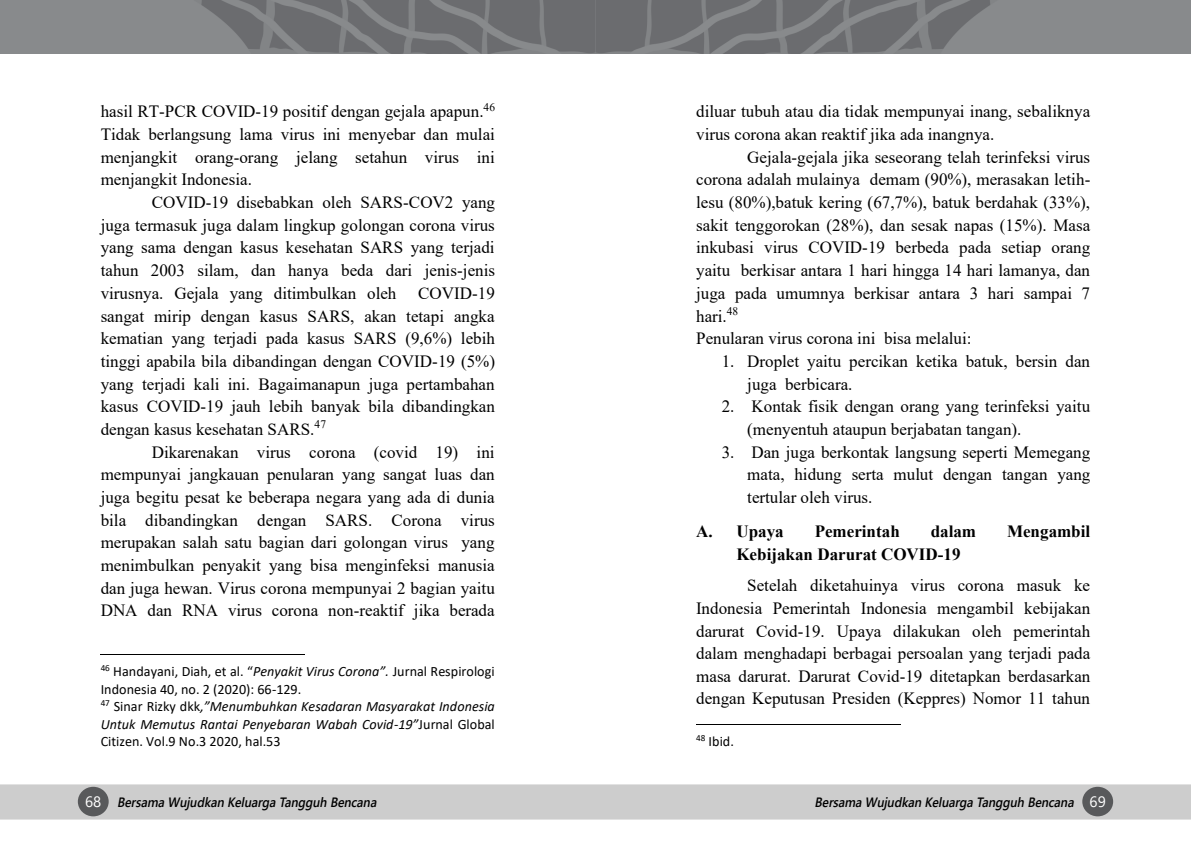
<style>
.page{position:relative;width:1191px;height:851px;background:#fff}
.page>*{position:absolute;margin:0;border:0;box-sizing:border-box;transform-origin:0 0}
.t1{font:17.1px/22.6px "Times New Roman";color:#000;text-align:justify}
.t2{font:700 17.1px "Times New Roman";color:#000}
.t3{font:14.25px/17.4px "Calibri";color:#000}
.t4{font:italic 600 13.5px "Segoe UI";color:#000;scale:.9 1}
.s1{font-style:italic}
.s2{font-weight:400;font-style:normal;font-size:15px;color:#fff}
</style>
<div class="page">
<div style="left:1px;top:785px;width:1189px;height:33px;background:#cdcdcd"></div>
<div style="left:78px;top:786px;width:31px;height:30px;background:#58595b;border-radius:50%"></div>
<div style="left:1082px;top:786px;width:31px;height:30px;background:#58595b;border-radius:50%"></div>
<img style="left:0;top:0;width:1191px;height:54px">
<hr style="left:101px;top:654px;width:204px;height:1px;background:#000">
<hr style="left:696px;top:724px;width:204px;height:1px;background:#000">
<p class="t1" style="left:101px;top:100px;width:396px">hasil RT-PCR COVID-19 positif dengan gejala apapun.<sup>46<br></sup>Tidak berlangsung lama virus ini menyebar dan mulai menjangkit orang-orang jelang setahun virus ini menjangkit Indonesia.</p>
<p class="t1" style="left:101px;top:190px;width:396px;text-indent:51px">COVID-19 disebabkan oleh SARS-COV2 yang juga termasuk juga dalam lingkup golongan corona virus yang sama dengan kasus kesehatan SARS yang terjadi tahun 2003 silam, dan hanya beda dari jenis-jenis virusnya. Gejala yang ditimbulkan oleh</p>
<p class="t1" style="left:101px;top:281px;width:396px;text-indent:317px">COVID-19 sangat mirip dengan kasus SARS, akan tetapi angka kematian yang terjadi pada kasus SARS (9,6%) lebih tinggi apabila bila dibandingan dengan COVID-19 (5%) yang terjadi kali ini. Bagaimanapun juga pertambahan kasus COVID-19 jauh lebih banyak bila dibandingkan dengan kasus kesehatan SARS.<sup>47</sup></p>
<p class="t1" style="left:101px;top:440px;width:396px;text-indent:51px">Dikarenakan virus corona (covid 19) ini mempunyai jangkauan penularan yang sangat luas dan juga begitu pesat ke beberapa negara yang ada di dunia bila dibandingkan dengan SARS. Corona virus merupakan salah satu bagian dari golongan virus yang menimbulkan penyakit yang bisa menginfeksi manusia dan juga hewan. Virus corona mempunyai 2 bagian yaitu DNA dan RNA virus corona non-reaktif jika berada</p>
<p class="t3" style="left:101px;top:662px;width:396px"><sup>46</sup> Handayani, Diah, et al. “<span class="s1">Penyakit Virus Corona”.</span> Jurnal Respirologi Indonesia 40, no. 2 (2020): 66-129.<br><sup>47</sup> Sinar Rizky dkk<span class="s1">,”Menumbuhkan Kesadaran Masyarakat Indonesia Untuk Memutus Rantai Penyebaran Wabah Covid-19”</span>Jurnal Global Citizen. Vol.9 No.3 2020, hal.53</p>
<p class="t1" style="left:696px;top:100px;width:395px">diluar tubuh atau dia tidak mempunyai inang, sebaliknya virus corona akan reaktif jika ada inangnya.</p>
<p class="t1" style="left:696px;top:145px;width:396px;text-align:left;text-indent:51px">Gejala-gejala jika seseorang telah terinfeksi virus corona adalah mulainya demam (90%), merasakan letih&shy;lesu (80%),batuk kering (67,7%), batuk berdahak (33%), sakit tenggorokan (28%), dan sesak napas (15%). Masa inkubasi virus COVID-19 berbeda pada setiap orang yaitu berkisar antara 1 hari hingga 14 hari lamanya, dan juga pada umumnya berkisar antara 3 hari sampai 7 hari.<sup>48<br></sup>Penularan virus corona ini bisa melalui:</p>
<p class="t1" style="left:747px;top:349px;width:344px;text-indent:-26px">1. Droplet yaitu percikan ketika batuk, bersin dan juga berbicara.</p>
<p class="t1" style="left:747px;top:394px;width:344px;text-indent:-26px">2. Kontak fisik dengan orang yang terinfeksi yaitu (menyentuh ataupun berjabatan tangan).</p>
<p class="t1" style="left:747px;top:440px;width:345px;text-indent:-26px">3. Dan juga berkontak langsung seperti Memegang mata, hidung serta mulut dengan tangan yang tertular oleh virus.</p>
<p class="t2" style="left:696px;top:519px;width:89px">A. Upaya</p>
<p class="t2" style="left:814px;top:519px;width:87px">Pemerintah</p>
<p class="t2" style="left:930px;top:519px;width:47px">dalam</p>
<p class="t2" style="left:1007px;top:519px;width:85px">Mengambil</p>
<p class="t2" style="left:736px;top:541px;width:226px">Kebijakan Darurat COVID-19</p>
<p class="t1" style="left:696px;top:573px;width:396px;text-indent:51px">Setelah diketahuinya virus corona masuk ke Indonesia Pemerintah Indonesia mengambil kebijakan darurat Covid-19. Upaya dilakukan oleh pemerintah dalam menghadapi berbagai persoalan yang terjadi pada masa darurat. Darurat Covid-19 ditetapkan berdasarkan dengan Keputusan Presiden (Keppres) Nomor 11 tahun</p>
<p class="t3" style="left:696px;top:732px;width:39px"><sup>48</sup> Ibid.</p>
<p class="t4" style="left:85px;top:788px;width:330px"><span class="s2">6 8</span> BersamaWujudkanKeluargaTangguhBencana</p>
<p class="t4" style="left:814px;top:788px;width:325px">BersamaWujudkanKeluargaTangguhBencana <span class="s2">6 9</span></p>
</div>
